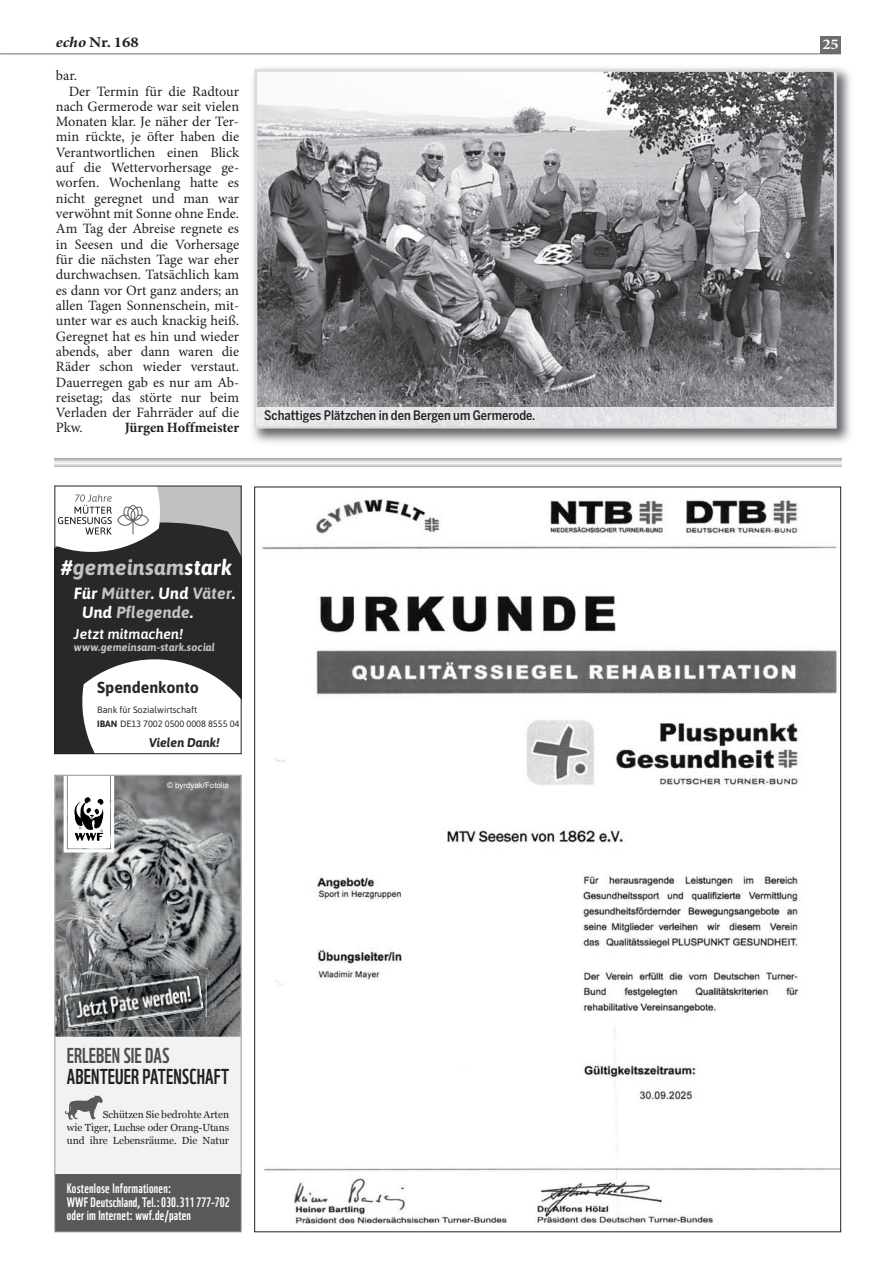
<style>
.page{position:relative;width:893px;height:1266px;background:#fff}
.page>*{position:absolute;margin:0;border:0;box-sizing:border-box;transform-origin:0 0}
.t1{font:italic 700 21.45px "Asap";letter-spacing:.01em;color:#c2c2c2}
.t2{font:21px "WWF";letter-spacing:.005em;color:#231f20}
.t3{font:21px "WWF";letter-spacing:.005em;color:#4d4d4d}
.t4{font:italic 700 16.2px/19px "Asap";letter-spacing:.01em;color:#c2c2c2}
.t5{font:700 16.05px "Asap";letter-spacing:-.005em;color:#282828}
.t6{font:700 15px "Minion Pro";color:#231f20;scale:1.1 1}
.t7{font:700 15px "Minion Pro";color:#fff;scale:1.1 1}
.t8{font:14.25px "Minion Pro";color:#231f20}
.t9{font:700 14.25px "Minion Pro";letter-spacing:-.005em;color:#231f20}
.t10{font:italic 600 14.25px "Asap";color:#fff}
.t11{font:13.35px/13.5px "WWF";letter-spacing:.015em;color:#fff}
.t12{font:500 13.05px "Benton Sans Cond";color:#231f20}
.t13{font:italic 700 12.6px "Asap";letter-spacing:-.005em;color:#282828}
.t14{font:italic 700 10.8px "Asap";letter-spacing:.01em;color:#c2c2c2}
.t15{font:10.2px/13.2px "Georgia";letter-spacing:-.005em;color:#231f20;text-align:justify}
.t16{font:9.15px/13.8px "Asap";letter-spacing:-.005em;color:#282828}
.t17{font:7.95px "Arial";color:#fff}
.s1{font-style:italic}
.s2{color:#fff}
.s3{font-weight:700}
</style>
<div class="page">
<hr style="left:1px;top:54px;width:840px;height:1px;background:#6c6d70">
<div style="left:820px;top:37px;width:21px;height:17px;background:#6c6d70"></div>
<svg style="left:54px;top:458px;width:787px;height:9px"></svg>
<div style="left:55px;top:775px;width:186px;height:456px;background:#f2f2f2"></div>
<div style="left:55px;top:1174px;width:186px;height:57px;background:#595959"></div>
<img style="left:56px;top:777px;width:184px;height:259px">
<svg style="left:64px;top:774px;width:50px;height:78px"></svg>
<svg style="left:65px;top:1095px;width:38px;height:24px"></svg>
<img style="left:63px;top:974px;width:143px;height:56px">
<img style="left:161px;top:968px;width:53px;height:48px">
<img style="left:56px;top:988px;width:54px;height:48px">
<img style="left:64px;top:976px;width:139px;height:52px">
<div style="left:54px;top:775px;width:188px;height:457px;border:1px solid #939598"></div>
<img style="left:252px;top:68px;width:599px;height:375px">
<img style="left:258px;top:73px;width:575px;height:334px">
<div style="left:254px;top:69px;width:583px;height:359px;border:3px solid #dcdddf"></div>
<svg style="left:256px;top:407px;width:579px;height:19px"></svg>
<img style="left:257px;top:407px;width:577px;height:18px">
<svg style="left:56px;top:487px;width:184px;height:265px"></svg>
<div style="left:54px;top:485px;width:188px;height:269px;border:1px solid #231f20"></div>
<img style="left:260px;top:499px;width:579px;height:725px">
<p class="t6" style="left:56px;top:36px;width:77px"><span class="s1">echo</span> Nr. 168</p>
<p class="t7" style="left:822px;top:38px;width:16px">25</p>
<p class="t8" style="left:56px;top:70px;width:23px">bar.</p>
<p class="t8" style="left:69px;top:86px;width:172px">Der Termin für die Radtour</p>
<p class="t8" style="left:56px;top:101px;width:185px">nach Germerode war seit vielen</p>
<p class="t8" style="left:56px;top:116px;width:184px">Monaten klar. Je näher der Ter-</p>
<p class="t8" style="left:56px;top:131px;width:185px">min rückte, je öfter haben die</p>
<p class="t8" style="left:56px;top:147px;width:185px">Verantwortlichen einen Blick</p>
<p class="t8" style="left:56px;top:162px;width:185px">auf die Wettervorhersage ge-</p>
<p class="t8" style="left:56px;top:177px;width:185px">worfen. Wochenlang hatte es</p>
<p class="t8" style="left:56px;top:193px;width:185px">nicht geregnet und man war</p>
<p class="t8" style="left:56px;top:208px;width:185px">verwöhnt mit Sonne ohne Ende.</p>
<p class="t8" style="left:56px;top:223px;width:185px">Am Tag der Abreise regnete es</p>
<p class="t8" style="left:56px;top:239px;width:185px">in Seesen und die Vorhersage</p>
<p class="t8" style="left:56px;top:254px;width:185px">für die nächsten Tage war eher</p>
<p class="t8" style="left:56px;top:269px;width:185px">durchwachsen. Tatsächlich kam</p>
<p class="t8" style="left:56px;top:284px;width:185px">es dann vor Ort ganz anders; an</p>
<p class="t8" style="left:56px;top:300px;width:185px">allen Tagen Sonnenschein, mit-</p>
<p class="t8" style="left:56px;top:315px;width:185px">unter war es auch knackig heiß.</p>
<p class="t8" style="left:56px;top:330px;width:185px">Geregnet hat es hin und wieder</p>
<p class="t8" style="left:56px;top:346px;width:185px">abends, aber dann waren die</p>
<p class="t8" style="left:56px;top:361px;width:185px">Räder schon wieder verstaut.</p>
<p class="t8" style="left:56px;top:376px;width:185px">Dauerregen gab es nur am Ab-</p>
<p class="t8" style="left:56px;top:392px;width:185px">reisetag; das störte nur beim</p>
<p class="t8" style="left:56px;top:407px;width:185px">Verladen der Fahrräder auf die</p>
<p class="t8" style="left:56px;top:422px;width:28px">Pkw.</p>
<p class="t9" style="left:125px;top:422px;width:116px">Jürgen Hoffmeister</p>
<p class="t12" style="left:264px;top:408px;width:273px">Schattiges Plätzchen in den Bergen um Germerode.</p>
<h1 class="t1" style="left:61px;top:555px;width:173px"><span class="s2">#</span>gemeinsam<span class="s2">stark</span></h1>
<p class="t4" style="left:82px;top:583px;width:155px;text-indent:-8px"><span class="s2">Für</span> Mütter<span class="s2">. Und</span> Väter<span class="s2">.<br>Und</span> !"#"$%"<span class="s2">.</span></p>
<p class="t10" style="left:74px;top:625px;width:111px">Jetzt mitmachen!</p>
<p class="t14" style="left:74px;top:640px;width:143px">www.gemeinsam-stark.social</p>
<p class="t5" style="left:97px;top:678px;width:103px">Spendenkonto</p>
<p class="t16" style="left:97px;top:703px;width:144px">Bank für Sozialwirtschaft<br><span class="s3">IBAN</span> DE13 7002 0500 0008 8555 04</p>
<p class="t13" style="left:149px;top:735px;width:72px">Vielen Dank!</p>
<p class="t17" style="left:167px;top:780px;width:63px">© byrdyak/Fotolia</p>
<h2 class="t3" style="left:67px;top:1048px;width:104px">ERLEBEN SIE DAS</h2>
<h2 class="t2" style="left:67px;top:1068px;width:164px">ABENTEUER PATENSCHAFT</h2>
<p class="t15" style="left:67px;top:1107px;width:164px;text-indent:36px">Schützen Sie bedrohte Arten wie Tiger, Luchse oder Orang-Utans und ihre Lebensräume. Die Natur</p>
<p class="t11" style="left:67px;top:1182px;width:165px">Kostenlose Informationen:<br>WWF Deutschland, Tel.: 030.311 777-702 oder im Internet: wwf.de/paten</p>
</div>
